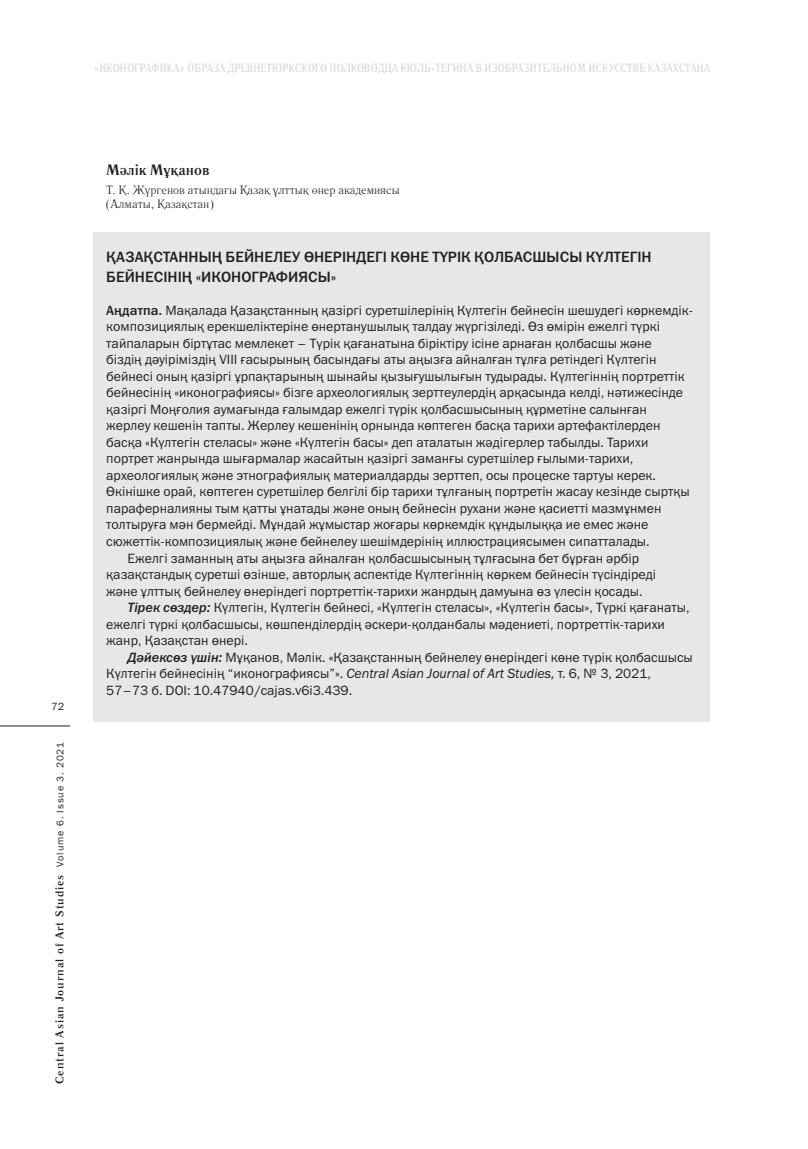
<style>
.page{position:relative;width:808px;height:1149px;background:#fff}
.page>*{position:absolute;margin:0;border:0;box-sizing:border-box;transform-origin:0 0}
.t1{font:500 15px/19.5px "DS Franklin Gothic";color:#231f20}
.t2{font:700 15px "Literaturnaya";color:#231f20}
.t3{font:13.5px "DS Franklin Gothic";color:#231f20}
.t4{font:700 12px "Literaturnaya";letter-spacing:.02em;color:#dcdddf;scale:.8 1}
.t5{font:12px/14.4px "Literaturnaya";color:#231f20}
.t6{font:700 11.25px "Literaturnaya";letter-spacing:.09em;color:#231f20}
.t7{font:10.5px "DS Franklin Gothic";color:#231f20}
.s1{font-family:"DS Franklin Gothic";font-weight:400;font-size:9.75px}
.s2{font-weight:500}
.s3{font-weight:500;font-style:italic}
.s4{font-style:italic}
</style>
<div class="page">
<hr style="left:0;top:725px;width:70px;height:1px;background:#231f20">
<div style="left:94px;top:232px;width:616px;height:489px;background:#e6e7e9"></div>
<p class="t4" style="left:94px;top:61px;width:772px">« ИКОНОГРАФИКА» ОБРАЗА ДРЕВНЕТЮРКСКОГО ПОЛКОВОДЦА КЮЛЬ-ТЕГИНА В ИЗОБРАЗИТЕЛЬНОМ ИСКУССТВЕ КАЗАХСТАНА</p>
<p class="t7" style="left:51px;top:700px;width:14px">72</p>
<p class="t6" style="left:53px;top:1083px;width:344px;rotate:-90deg">Central Asian Journal of Art Studies <span class="s1">Volume 6. Issue 3. 2021</span></p>
<p class="t2" style="left:106px;top:160px;width:105px">Мәлік Мұқанов</p>
<p class="t5" style="left:106px;top:182px;width:295px">Т. Қ. Жүргенов атындағы Қазақ ұлттық өнер академиясы (Алматы, Қазақстан)</p>
<p class="t1" style="left:106px;top:247px;width:547px">ҚАЗАҚСТАННЫҢ БЕЙНЕЛЕУ ӨНЕРІНДЕГІ КӨНЕ ТҮРІК ҚОЛБАСШЫСЫ КҮЛТЕГІН<br>БЕЙНЕСІНІҢ «ИКОНОГРАФИЯСЫ»</p>
<p class="t3" style="left:106px;top:303px;width:588px"><span class="s2">Аңдатпа.</span> Мақалада Қазақстанның қазіргі суретшілерінің Күлтегін бейнесін шешудегі көркемдік-</p>
<p class="t3" style="left:106px;top:320px;width:555px">композициялық ерекшеліктеріне өнертанушылық талдау жүргізіледі. Өз өмірін ежелгі түркі</p>
<p class="t3" style="left:106px;top:336px;width:547px">тайпаларын біртұтас мемлекет – Түрік қағанатына біріктіру ісіне арнаған қолбасшы және</p>
<p class="t3" style="left:106px;top:353px;width:552px">біздің дәуіріміздің VIII ғасырының басындағы аты аңызға айналған тұлға ретіндегі Күлтегін</p>
<p class="t3" style="left:106px;top:369px;width:580px">бейнесі оның қазіргі ұрпақтарының шынайы қызығушылығын тудырады. Күлтегіннің портреттік</p>
<p class="t3" style="left:106px;top:386px;width:578px">бейнесінің «иконографиясы» бізге археологиялық зерттеулердің арқасында келді, нәтижесінде</p>
<p class="t3" style="left:106px;top:402px;width:542px">қазіргі Моңғолия аумағында ғалымдар ежелгі түрік қолбасшысының құрметіне салынған</p>
<p class="t3" style="left:106px;top:419px;width:556px">жерлеу кешенін тапты. Жерлеу кешенінің орнында көптеген басқа тарихи артефактілерден</p>
<p class="t3" style="left:106px;top:435px;width:544px">басқа «Күлтегін стеласы» және «Күлтегін басы» деп аталатын жәдігерлер табылды. Тарихи</p>
<p class="t3" style="left:106px;top:452px;width:529px">портрет жанрында шығармалар жасайтын қазіргі заманғы суретшілер ғылыми-тарихи,</p>
<p class="t3" style="left:106px;top:468px;width:551px">археологиялық және этнографиялық материалдарды зерттеп, осы процеске тартуы керек.</p>
<p class="t3" style="left:106px;top:484px;width:585px">Өкінішке орай, көптеген суретшілер белгілі бір тарихи тұлғаның портретін жасау кезінде сыртқы</p>
<p class="t3" style="left:106px;top:501px;width:557px">параферналияны тым қатты ұнатады және оның бейнесін рухани және қасиетті мазмұнмен</p>
<p class="t3" style="left:106px;top:517px;width:544px">толтыруға мән бермейді. Мұндай жұмыстар жоғары көркемдік құндылыққа ие емес және</p>
<p class="t3" style="left:106px;top:534px;width:545px">сюжеттік-композициялық және бейнелеу шешімдерінің иллюстрациясымен сипатталады.</p>
<p class="t3" style="left:128px;top:550px;width:513px">Ежелгі заманның аты аңызға айналған қолбасшысының тұлғасына бет бұрған әрбір</p>
<p class="t3" style="left:106px;top:567px;width:551px">қазақстандық суретші өзінше, авторлық аспектіде Күлтегіннің көркем бейнесін түсіндіреді</p>
<p class="t3" style="left:106px;top:583px;width:538px">және ұлттық бейнелеу өнеріндегі портреттік-тарихи жанрдың дамуына өз үлесін қосады.</p>
<p class="t3" style="left:128px;top:600px;width:563px"><span class="s3">Тірек сөздер:</span> Күлтегін, Күлтегін бейнесі, «Күлтегін стеласы», «Күлтегін басы», Түркі қағанаты,</p>
<p class="t3" style="left:106px;top:616px;width:560px">ежелгі түркі қолбасшысы, көшпенділердің әскери-қолданбалы мәдениеті, портреттік-тарихи</p>
<p class="t3" style="left:106px;top:633px;width:143px">жанр, Қазақстан өнері.</p>
<p class="t3" style="left:128px;top:649px;width:567px"><span class="s3">Дәйексөз үшін:</span> Мұқанов, Мәлік. «Қазақстанның бейнелеу өнеріндегі көне түрік қолбасшысы</p>
<p class="t3" style="left:106px;top:666px;width:546px">Күлтегін бейнесінің “иконографиясы”». <span class="s4">Central Asian Journal of Art Studies,</span> т. 6, № 3, 2021,</p>
<p class="t3" style="left:106px;top:682px;width:247px">57–73 б. DOI: 10.47940/cajas.v6i3.439.</p>
</div>
